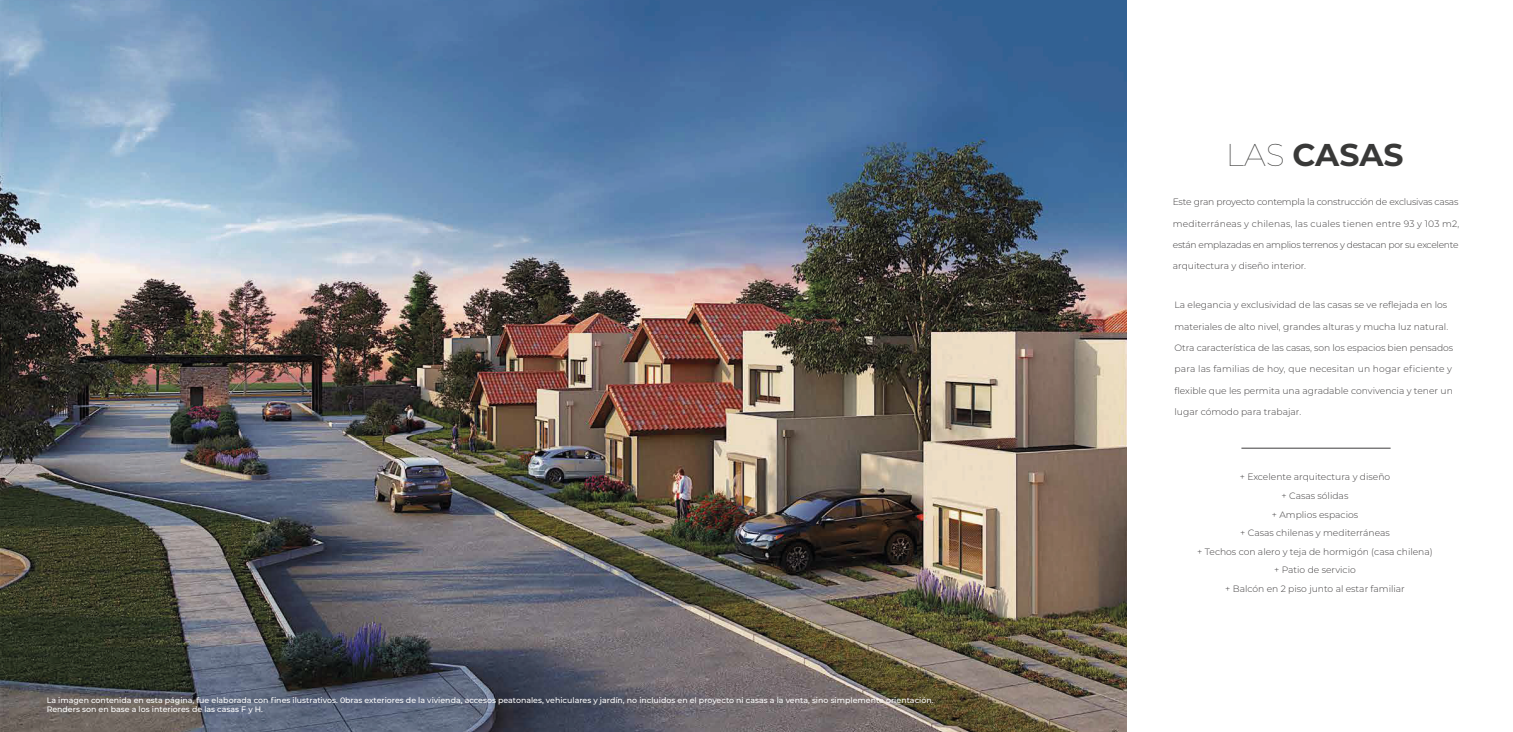
<style>
.page{position:relative;width:1513px;height:732px;background:#fff}
.page>*{position:absolute;margin:0;border:0;box-sizing:border-box;transform-origin:0 0}
.t1{font:700 31.5px "Montserrat";color:#393938}
.t2{font:300 9.19px/18.6px "Montserrat";color:#3f3d3e;text-align:center}
.t3{font:300 9.19px "Montserrat";letter-spacing:.02em;color:#3f3d3e}
.t4{font:300 9.19px "Montserrat";letter-spacing:-.02em;color:#3f3d3e}
.t5{font:300 9.19px "Montserrat";letter-spacing:-.03em;color:#3f3d3e}
.t6{font:500 7.88px/9.5px "Montserrat";color:#fff}
.s1{font-weight:100}
</style>
<div class="page">
<img style="left:0;top:0;width:1127px;height:732px">
<hr style="left:1241px;top:448px;width:150px;height:1px;background:#3f3d3e">
<p class="t6" style="left:47px;top:695px;width:888px">La imagen contenida en esta página, fue elaborada con fines ilustrativos. 0bras exteriores de la vivienda, accesos peatonales, vehiculares y jardín, no incluidos en el proyecto ni casas a la venta, sino simplemente orientación.<br>Renders son en base a los interiores de las casas F y H.</p>
<h1 class="t1" style="left:1226px;top:132px;width:179px"><span class="s1">LAS</span> CASAS</h1>
<p class="t4" style="left:1173px;top:196px;width:287px">Este gran proyecto contempla la construcción de exclusivas casas</p>
<p class="t3" style="left:1173px;top:217px;width:288px">mediterráneas y chilenas, las cuales tienen entre 93 y 103 m2,</p>
<p class="t5" style="left:1173px;top:238px;width:287px">están emplazadas en amplios terrenos y destacan por su excelente</p>
<p class="t2" style="left:1173px;top:256px;width:135px">arquitectura y diseño interior.</p>
<p class="t2" style="left:1174px;top:295px;width:274px">La elegancia y exclusividad de las casas se ve reflejada en los</p>
<p class="t2" style="left:1174px;top:316px;width:275px">materiales de alto nivel, grandes alturas y mucha luz natural.</p>
<p class="t2" style="left:1174px;top:338px;width:280px">Otra característica de las casas, son los espacios bien pensados</p>
<p class="t3" style="left:1175px;top:363px;width:279px">para las familias de hoy, que necesitan un hogar eficiente y</p>
<p class="t2" style="left:1175px;top:381px;width:280px">flexible que les permita una agradable convivencia y tener un</p>
<p class="t2" style="left:1175px;top:402px;width:128px">lugar cómodo para trabajar.</p>
<p class="t2" style="left:1197px;top:467px;width:237px">+ Excelente arquitectura y diseño<br>+ Casas sólidas<br>+ Amplios espacios<br>+ Casas chilenas y mediterráneas<br>+ Techos con alero y teja de hormigón (casa chilena) + Patio de servicio<br>+ Balcón en 2 piso junto al estar familiar</p>
</div>
